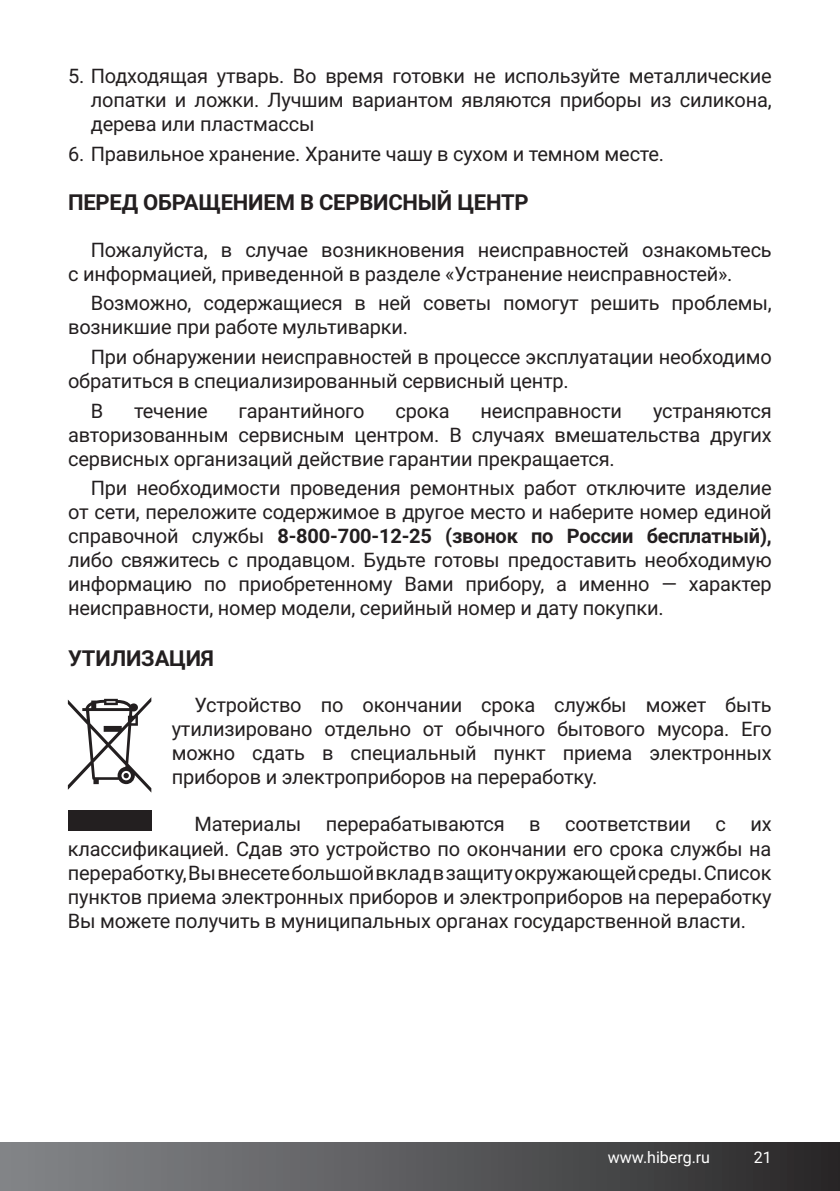
<style>
.page{position:relative;width:840px;height:1191px;background:#fff}
.page>*{position:absolute;margin:0;border:0;box-sizing:border-box;transform-origin:0 0}
.t1{font:700 22px "Roboto";letter-spacing:-.01em;color:#231f20}
.t2{font:20px/24px "Roboto";letter-spacing:-.01em;color:#231f20;text-align:justify}
.t3{font:16px "Roboto";color:#fff}
.s1{font-weight:700}
</style>
<div class="page">
<div style="left:0;top:1142px;width:839px;height:49px;background:linear-gradient(to right,#86888c,#2b2a2b)"></div>
<div style="left:68px;top:810px;width:83px;height:20px;background:#231f20"></div>
<svg style="left:68px;top:697px;width:83px;height:95px"></svg>
<p class="t2" style="left:91px;top:63px;width:682px;text-indent:-23px">5. Подходящая утварь. Во время готовки не используйте металлические лопатки и ложки. Лучшим вариантом являются приборы из силикона, дерева или пластмассы</p>
<p class="t2" style="left:68px;top:141px;width:597px">6. Правильное хранение. Храните чашу в сухом и темном месте.</p>
<p class="t1" style="left:68px;top:187px;width:462px">ПЕРЕД ОБРАЩЕНИЕМ В СЕРВИСНЫЙ ЦЕНТР</p>
<p class="t2" style="left:68px;top:237px;width:704px;text-indent:23px">Пожалуйста, в случае возникновения неисправностей ознакомьтесь с информацией, приведенной в разделе «Устранение неисправностей».</p>
<p class="t2" style="left:68px;top:290px;width:704px;text-indent:23px">Возможно, содержащиеся в ней советы помогут решить проблемы, возникшие при работе мультиварки.</p>
<p class="t2" style="left:68px;top:344px;width:704px;text-indent:23px">При обнаружении неисправностей в процессе эксплуатации необходимо обратиться в специализированный сервисный центр.</p>
<p class="t2" style="left:91px;top:398px;width:14px">В</p>
<p class="t2" style="left:134px;top:398px;width:75px">течение</p>
<p class="t2" style="left:238px;top:398px;width:127px">гарантийного</p>
<p class="t2" style="left:395px;top:398px;width:55px">срока</p>
<p class="t2" style="left:480px;top:398px;width:143px">неисправности</p>
<p class="t2" style="left:68px;top:398px;width:704px;text-indent:584px">устраняются авторизованным сервисным центром. В случаях вмешательства других сервисных организаций действие гарантии прекращается.</p>
<p class="t2" style="left:68px;top:475px;width:704px;text-indent:23px">При необходимости проведения ремонтных работ отключите изделие от сети, переложите содержимое в другое место и наберите номер единой справочной службы <span class="s1">8-800-700-12-25 (звонок по России бесплатный), </span>либо свяжитесь с продавцом. Будьте готовы предоставить необходимую информацию по приобретенному Вами прибору, а именно — характер неисправности, номер модели, серийный номер и дату покупки.</p>
<p class="t1" style="left:68px;top:642px;width:147px">УТИЛИЗАЦИЯ</p>
<p class="t2" style="left:171px;top:692px;width:601px;text-indent:23px">Устройство по окончании срока службы может быть утилизировано отдельно от обычного бытового мусора. Его можно сдать в специальный пункт приема электронных приборов и электроприборов на переработку.</p>
<p class="t2" style="left:68px;top:811px;width:705px;text-indent:126px">Материалы перерабатываются в соответствии с их классификацией. Сдав это устройство по окончании его срока службы на переработку, Вы внесете большой вклад в защиту окружающей среды. Список пунктов приема электронных приборов и электроприборов на переработку Вы можете получить в муниципальных органах государственной власти.</p>
<p class="t3" style="left:607px;top:1145px;width:104px">www.hiberg.ru</p>
<p class="t3" style="left:753px;top:1145px;width:19px">21</p>
</div>
